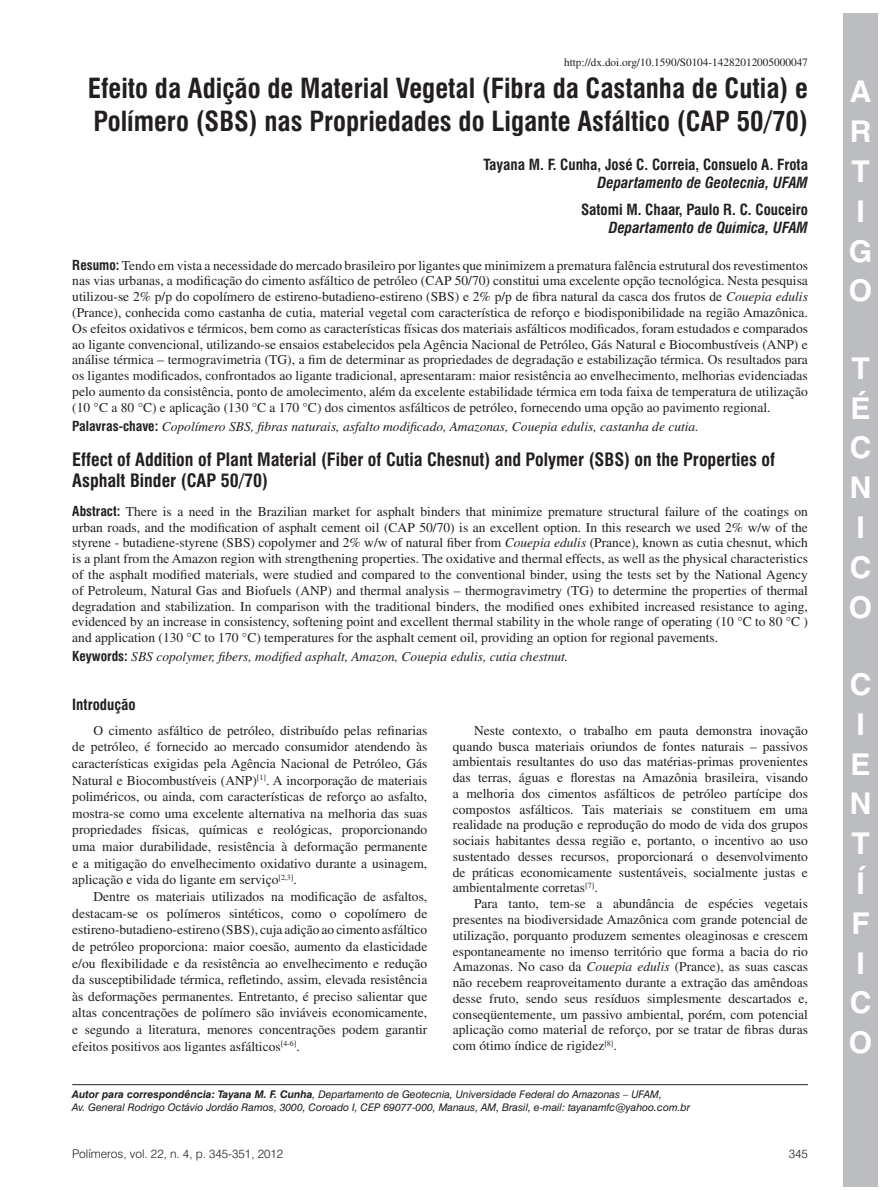
<style>
.page{position:relative;width:893px;height:1191px;background:#fff}
.page>*{position:absolute;margin:0;border:0;box-sizing:border-box;transform-origin:0 0}
.t1{font:700 30px/39.8px "Helvetica";color:#fff}
.Título___português{font:700 condensed 27px/32.4px "Swiss 721 BT";color:#231f20}
.Título___inglês{font:700 condensed 18px/21.6px "Swiss 721 BT";color:#231f20}
.Autores{font:700 condensed 15px/18px "Swiss 721 BT";color:#231f20;text-align:right}
.Sub-título___1o_níve{font:700 condensed 15px "Swiss 721 BT";color:#231f20}
.Corpo{font:13.5px/15.8px "Times";color:#231f20;text-align:justify}
.Resumo___português{font:13.5px/15.8px "Times";color:#231f20;text-align:justify}
.Resumo___inglês{font:13.5px/15.8px "Times";color:#231f20;text-align:justify}
.Palavras-chave___por{font:italic 13.5px "Times";color:#231f20}
.Palavras-chave___ing{font:italic 13.5px "Times";color:#231f20}
._17__Rodapé{font:300 12px "Swiss 721 BT";color:#231f20}
._18__Estilo_DOI{font:11.25px "Times";color:#231f20}
._13__Correspondencia{font:italic 10.5px/12.6px "Swiss 721 BT";color:#231f20}
.s1{font-style:italic}
.s2{font-family:"Swiss 721 BT";font-weight:700;font-stretch:condensed}
.s3{font-family:"Swiss 721 BT";font-weight:700;font-style:normal;font-stretch:condensed}
.s4{font-weight:700}
</style>
<div class="page">
<hr style="left:72px;top:1084px;width:736px;height:1px;background:#231f20">
<div style="left:843px;top:13px;width:34px;height:1173px;background:#bcbdc0"></div>
<p class="_18__Estilo_DOI" style="left:564px;top:56px;width:245px">http://dx.doi.org/10.1590/S0104-14282012005000047</p>
<p class="Título___português" style="left:88px;top:72px;width:722px">Efeito da Adição de Material Vegetal (Fibra da Castanha de Cutia) e<br>Polímero (SBS) nas Propriedades do Ligante Asfáltico (CAP 50/70)</p>
<p class="Autores" style="left:483px;top:155px;width:326px">Tayana M. F. Cunha, José C. Correia, Consuelo A. Frota<br><span class="s1">Departamento de Geotecnia, UFAM</span></p>
<p class="Autores" style="left:581px;top:200px;width:228px">Satomi M. Chaar, Paulo R. C. Couceiro<br><span class="s1">Departamento de Química, UFAM</span></p>
<p class="Resumo___português" style="left:72px;top:257px;width:737px"><span class="s2">Resumo:</span> Tendo em vista a necessidade do mercado brasileiro por ligantes que minimizem a prematura falência estrutural dos revestimentos nas vias urbanas, a modificação do cimento asfáltico de petróleo (CAP 50/70) constitui uma excelente opção tecnológica. Nesta pesquisa utilizou-se 2% p/p do copolímero de estireno-butadieno-estireno (SBS) e 2% p/p de fibra natural da casca dos frutos de <span class="s1">Couepia edulis </span>(Prance), conhecida como castanha de cutia, material vegetal com característica de reforço e biodisponibilidade na região Amazônica.<br>Os efeitos oxidativos e térmicos, bem como as características físicas dos materiais asfálticos modificados, foram estudados e comparados ao ligante convencional, utilizando-se ensaios estabelecidos pela Agência Nacional de Petróleo, Gás Natural e Biocombustíveis (ANP) e análise térmica – termogravimetria (TG), a fim de determinar as propriedades de degradação e estabilização térmica. Os resultados para os ligantes modificados, confrontados ao ligante tradicional, apresentaram: maior resistência ao envelhecimento, melhorias evidenciadas pelo aumento da consistência, ponto de amolecimento, além da excelente estabilidade térmica em toda faixa de temperatura de utilização (10 °C a 80 °C) e aplicação (130 °C a 170 °C) dos cimentos asfálticos de petróleo, fornecendo uma opção ao pavimento regional.</p>
<p class="Palavras-chave___por" style="left:72px;top:419px;width:628px"><span class="s3">Palavras-chave:</span> Copolímero SBS, fibras naturais, asfalto modificado, Amazonas, Couepia edulis, castanha de cutia.</p>
<p class="Título___inglês" style="left:72px;top:448px;width:704px">Effect of Addition of Plant Material (Fiber of Cutia Chesnut) and Polymer (SBS) on the Properties of<br>Asphalt Binder (CAP 50/70)</p>
<p class="Resumo___inglês" style="left:72px;top:503px;width:737px"><span class="s2">Abstract:</span> There is a need in the Brazilian market for asphalt binders that minimize premature structural failure of the coatings on urban roads, and the modification of asphalt cement oil (CAP 50/70) is an excellent option. In this research we used 2% w/w of the styrene ‑ butadiene-styrene (SBS) copolymer and 2% w/w of natural fiber from <span class="s1">Couepia edulis</span> (Prance), known as cutia chesnut, which is a plant from the Amazon region with strengthening properties. The oxidative and thermal effects, as well as the physical characteristics of the asphalt modified materials, were studied and compared to the conventional binder, using the tests set by the National Agency of Petroleum, Natural Gas and Biofuels (ANP) and thermal analysis – thermogravimetry (TG) to determine the properties of thermal degradation and stabilization. In comparison with the traditional binders, the modified ones exhibited increased resistance to aging, evidenced by an increase in consistency, softening point and excellent thermal stability in the whole range of operating (10 °C to 80 °C ) and application (130 °C to 170 °C) temperatures for the asphalt cement oil, providing an option for regional pavements.</p>
<p class="Palavras-chave___ing" style="left:72px;top:649px;width:497px"><span class="s3">Keywords:</span> SBS copolymer, fibers, modified asphalt, Amazon, Couepia edulis, cutia chestnut.</p>
<p class="Sub-título___1o_níve" style="left:72px;top:696px;width:65px">Introdução</p>
<p class="Corpo" style="left:72px;top:722px;width:357px;line-height:16.6px;text-indent:21px">O cimento asfáltico de petróleo, distribuído pelas refinarias de petróleo, é fornecido ao mercado consumidor atendendo às características exigidas pela Agência Nacional de Petróleo, Gás Natural e Biocombustíveis (ANP)<sup>[1]</sup>. A incorporação de materiais poliméricos, ou ainda, com características de reforço ao asfalto, mostra-se como uma excelente alternativa na melhoria das suas propriedades físicas, químicas e reológicas, proporcionando uma maior durabilidade, resistência à deformação permanente e a mitigação do envelhecimento oxidativo durante a usinagem, aplicação e vida do ligante em serviço<sup>[2,3]</sup>.</p>
<p class="Corpo" style="left:72px;top:888px;width:357px;line-height:16.6px;text-indent:21px">Dentre os materiais utilizados na modificação de asfaltos, destacam-se os polímeros sintéticos, como o copolímero de estireno-butadieno-estireno (SBS), cuja adição ao cimento asfáltico de petróleo proporciona: maior coesão, aumento da elasticidade e/ou flexibilidade e da resistência ao envelhecimento e redução da susceptibilidade térmica, refletindo, assim, elevada resistência às deformações permanentes. Entretanto, é preciso salientar que altas concentrações de polímero são inviáveis economicamente, e segundo a literatura, menores concentrações podem garantir efeitos positivos aos ligantes asfálticos<sup>[4-6]</sup>.</p>
<p class="Corpo" style="left:453px;top:722px;width:357px;text-indent:21px">Neste contexto, o trabalho em pauta demonstra inovação quando busca materiais oriundos de fontes naturais – passivos ambientais resultantes do uso das matérias-primas provenientes das terras, águas e florestas na Amazônia brasileira, visando a melhoria dos cimentos asfálticos de petróleo partícipe dos compostos asfálticos. Tais materiais se constituem em uma realidade na produção e reprodução do modo de vida dos grupos sociais habitantes dessa região e, portanto, o incentivo ao uso sustentado desses recursos, proporcionará o desenvolvimento de práticas economicamente sustentáveis, socialmente justas e ambientalmente corretas<sup>[7]</sup>.</p>
<p class="Corpo" style="left:453px;top:895px;width:357px;text-indent:21px">Para tanto, tem-se a abundância de espécies vegetais presentes na biodiversidade Amazônica com grande potencial de utilização, porquanto produzem sementes oleaginosas e crescem espontaneamente no imenso território que forma a bacia do rio Amazonas. No caso da <span class="s1">Couepia edulis</span> (Prance), as suas cascas não recebem reaproveitamento durante a extração das amêndoas desse fruto, sendo seus resíduos simplesmente descartados e, conseqüentemente, um passivo ambiental, porém, com potencial aplicação como material de reforço, por se tratar de fibras duras com ótimo índice de rigidez<sup>[8]</sup>.</p>
<p class="_13__Correspondencia" style="left:72px;top:1088px;width:619px"><span class="s4">Autor para correspondência: Tayana M. F. Cunha</span>, Departamento de Geotecnia, Universidade Federal do Amazonas – UFAM,<br>Av. General Rodrigo Octávio Jordão Ramos, 3000, Coroado I, CEP 69077-000, Manaus, AM, Brasil, e-mail: tayanamfc@yahoo.com.br</p>
<p class="_17__Rodapé" style="left:72px;top:1146px;width:212px">Polímeros, vol. 22, n. 4, p. 345-351, 2012</p>
<p class="_17__Rodapé" style="left:789px;top:1146px;width:21px">345</p>
<h1 class="t1" style="left:849px;top:71px;width:24px">A<br>R<br>T<br>I<br>G<br>O</h1>
<h1 class="t1" style="left:849px;top:348px;width:24px">T<br>É<br>C<br>N<br>I<br>C<br>O</h1>
<h1 class="t1" style="left:849px;top:664px;width:24px">C<br>I<br>E<br>N<br>T<br>Í<br>F<br>I<br>C<br>O</h1>
</div>
